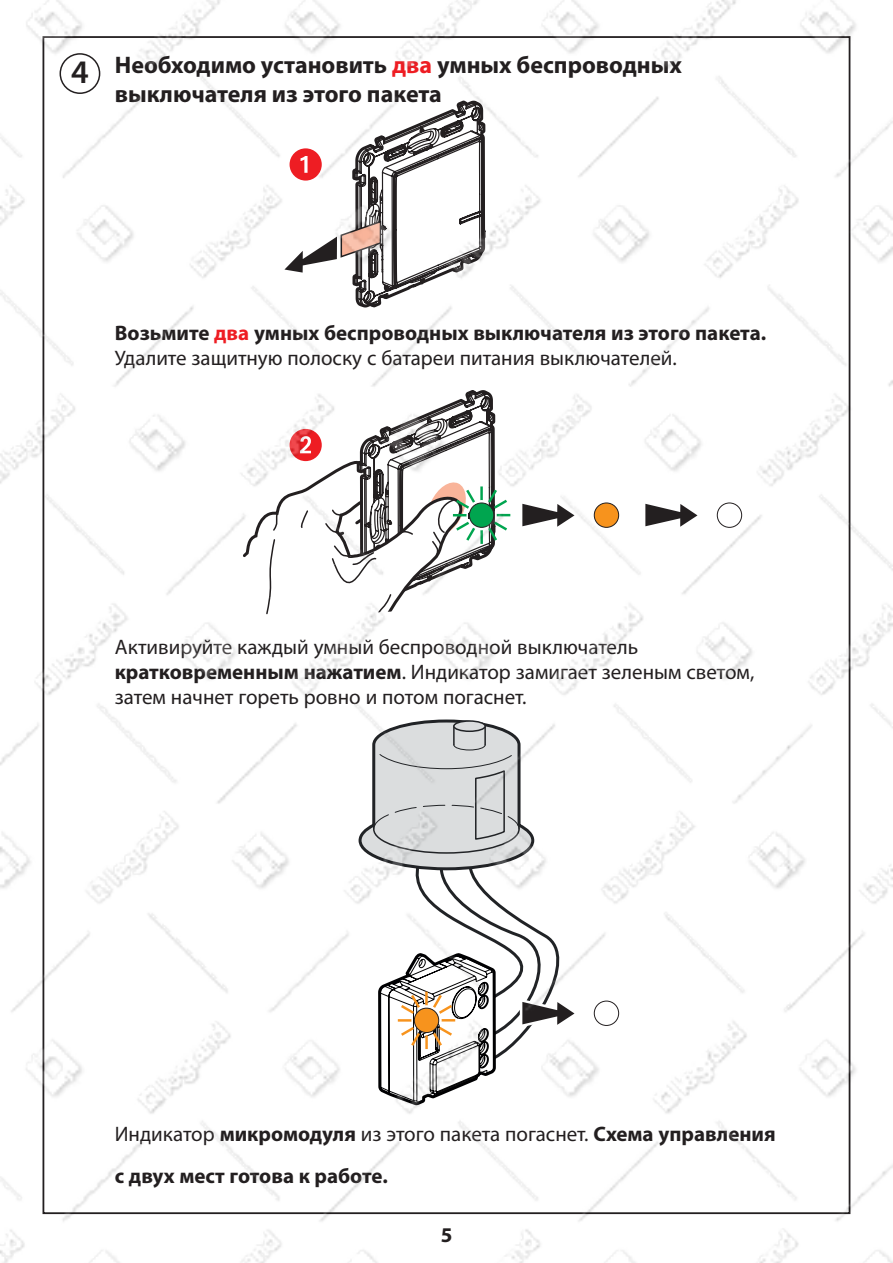
<style>
.page{position:relative;width:893px;height:1263px;background:#fff}
.page>*{position:absolute;margin:0;border:0;box-sizing:border-box;transform-origin:0 0}
.t1{font:700 24px/28.8px "Myriad Pro";color:#231f20}
.t2{font:700 21px/25.2px "Myriad Pro";color:#231f20}
.t3{font:21px/25.2px "Myriad Pro";color:#231f20}
.s1{font-weight:600;font-size:33px}
.s2{color:#ee1d23}
.s3{font-weight:400}
.s4{font-weight:700}
</style>
<div class="page">
<img style="left:0;top:0;width:893px;height:1263px">
<p class="t1" style="left:115px;top:51px;width:568px;text-indent:-44px"><span class="s1">4</span> Необходимо установить <span class="s2">два</span> умных беспроводных выключателя из этого пакета</p>
<p class="t2" style="left:115px;top:321px;width:653px">Возьмите <span class="s2">два</span> умных беспроводных выключателя из этого пакета.<br><span class="s3">Удалите защитную полоску с батареи питания выключателей.</span></p>
<p class="t3" style="left:115px;top:634px;width:641px">Активируйте каждый умный беспроводной выключатель <span class="s4">кратковременным нажатием</span>. Индикатор замигает зеленым светом, затем начнет гореть ровно и потом погаснет.</p>
<p class="t2" style="left:115px;top:1113px;width:662px;line-height:42px"><span class="s3">Индикатор</span> микромодуля <span class="s3">из этого пакета погаснет.</span> Схема управления с двух мест готова к работе.</p>
<p class="t2" style="left:441px;top:1223px;width:13px">5</p>
</div>
